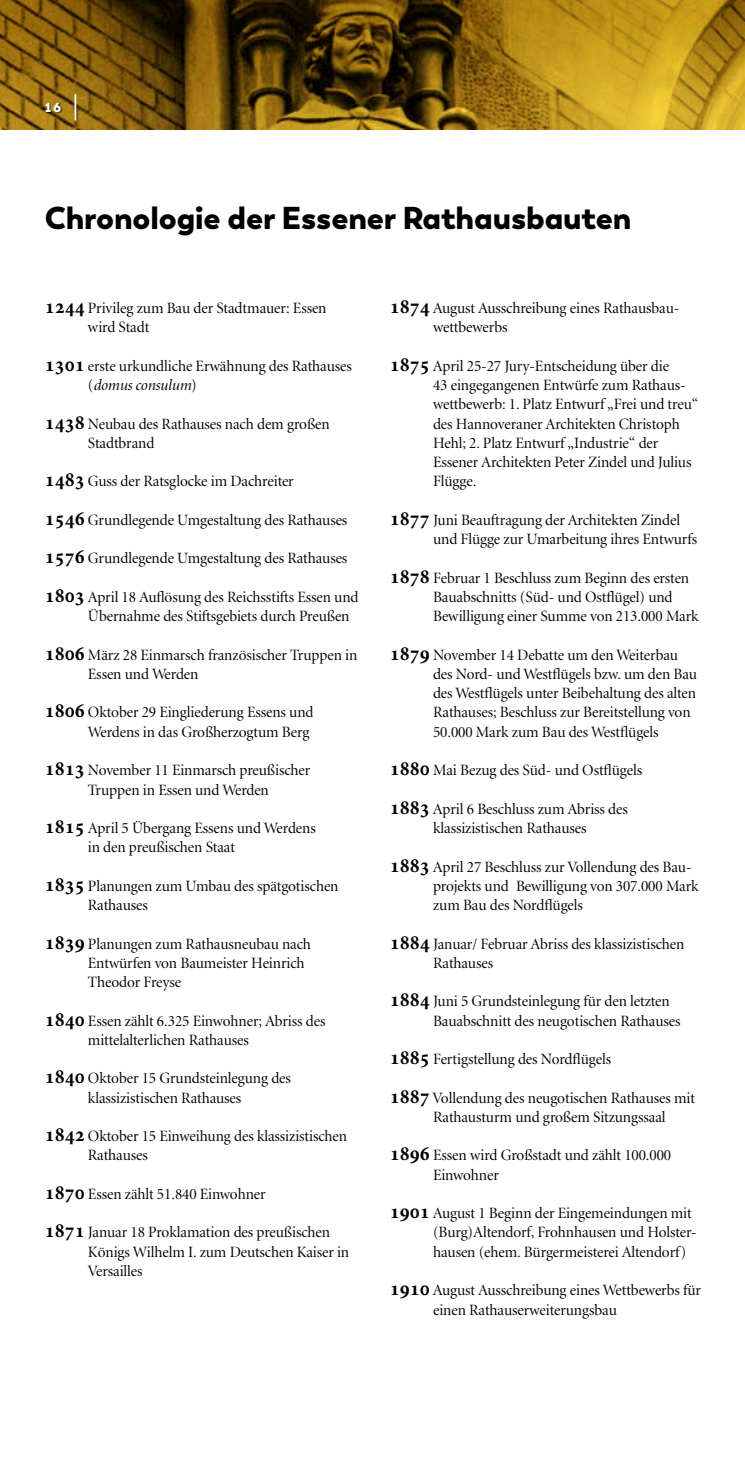
<style>
.page{position:relative;width:745px;height:1474px;background:#fff}
.page>*{position:absolute;margin:0;border:0;box-sizing:border-box;transform-origin:0 0}
.t1{font:900 31.5px "Trenda";letter-spacing:-.005em;color:#000}
.t2{font:15.75px/19.2px "Minion Display";letter-spacing:-.005em;color:#000}
.t3{font:14px "Archive";color:#fff}
.s1{font-family:"Minion Pro";font-weight:700;font-stretch:condensed;font-size:21px}
.s2{font-style:italic}
</style>
<div class="page">
<svg style="left:0;top:0;width:744px;height:129px;background:#826010"></svg>
<div style="left:44px;top:102px;width:19px;height:12px;background:#000;opacity:.75"></div>
<hr style="left:74px;top:94px;width:2px;height:27px;background:#fff">
<p class="t3" style="left:45px;top:99px;width:18px">16</p>
<h1 class="t1" style="left:45px;top:198px;width:588px">Chronologie der Essener Rathausbauten</h1>
<p class="t2" style="left:88px;top:299px;width:240px;text-indent:-43px"><span class="s1">1244</span> Privileg zum Bau der Stadtmauer: Essen wird Stadt</p>
<p class="t2" style="left:88px;top:357px;width:265px;text-indent:-43px"><span class="s1">1301</span> erste urkundliche Erwähnung des Rathauses (<span class="s2">domus consulum</span>)</p>
<p class="t2" style="left:88px;top:414px;width:243px;text-indent:-43px"><span class="s1">1438</span> Neubau des Rathauses nach dem großen<br>Stadtbrand</p>
<p class="t2" style="left:45px;top:472px;width:250px"><span class="s1">1483</span> Guss der Ratsglocke im Dachreiter</p>
<p class="t2" style="left:45px;top:511px;width:304px"><span class="s1">1546</span> Grundlegende Umgestaltung des Rathauses</p>
<p class="t2" style="left:45px;top:549px;width:304px"><span class="s1">1576</span> Grundlegende Umgestaltung des Rathauses</p>
<p class="t2" style="left:88px;top:588px;width:272px;text-indent:-43px"><span class="s1">1803</span> April 18 Auflösung des Reichsstifts Essen und<br>Übernahme des Stiftsgebiets durch Preußen</p>
<p class="t2" style="left:88px;top:645px;width:271px;text-indent:-43px"><span class="s1">1806</span> März 28 Einmarsch französischer Truppen in<br>Essen und Werden</p>
<p class="t2" style="left:45px;top:703px;width:270px;text-align:right"><span class="s1">1806</span> Oktober 29 Eingliederung Essens und<br>Werdens in das Großherzogtum Berg</p>
<p class="t2" style="left:45px;top:761px;width:267px;text-align:center"><span class="s1">1813</span> November 11 Einmarsch preußischer<br>Truppen in Essen und Werden</p>
<p class="t2" style="left:88px;top:819px;width:229px;text-indent:-43px"><span class="s1">1815</span> April 5 Übergang Essens und Werdens in den preußischen Staat</p>
<p class="t2" style="left:88px;top:876px;width:252px;text-indent:-43px"><span class="s1">1835</span> Planungen zum Umbau des spätgotischen<br>Rathauses</p>
<p class="t2" style="left:88px;top:934px;width:224px;text-indent:-43px"><span class="s1">1839</span> Planungen zum Rathausneubau nach<br>Entwürfen von Baumeister Heinrich<br>Theodor Freyse</p>
<p class="t2" style="left:88px;top:1011px;width:239px;text-indent:-43px"><span class="s1">1840</span> Essen zählt 6.325 Einwohner; Abriss des mittelalterlichen Rathauses</p>
<p class="t2" style="left:45px;top:1069px;width:248px;text-align:center"><span class="s1">1840</span> Oktober 15 Grundsteinlegung des klassizistischen Rathauses</p>
<p class="t2" style="left:88px;top:1127px;width:260px;text-indent:-43px"><span class="s1">1842</span> Oktober 15 Einweihung des klassizistischen<br>Rathauses</p>
<p class="t2" style="left:45px;top:1184px;width:222px"><span class="s1">1870</span> Essen zählt 51.840 Einwohner</p>
<p class="t2" style="left:88px;top:1223px;width:263px;text-indent:-43px"><span class="s1">1871</span> Januar 18 Proklamation des preußischen<br>Königs Wilhelm I. zum Deutschen Kaiser in<br>Versailles</p>
<p class="t2" style="left:433px;top:299px;width:246px;text-indent:-43px"><span class="s1">1874</span> August Ausschreibung eines Rathausbau&shy;wettbewerbs</p>
<p class="t2" style="left:433px;top:357px;width:266px;text-indent:-43px"><span class="s1">1875</span> April 25-27 Jury-Entscheidung über die<br>43 eingegangenen Entwürfe zum Rathaus&shy;wettbewerb: 1. Platz Entwurf „Frei und treu“ des Hannoveraner Architekten Christoph Hehl; 2. Platz Entwurf „Industrie“ der Essener Architekten Peter Zindel und Julius Flügge.</p>
<p class="t2" style="left:433px;top:511px;width:265px;text-indent:-43px"><span class="s1">1877</span> Juni Beauftragung der Architekten Zindel und Flügge zur Umarbeitung ihres Entwurfs</p>
<p class="t2" style="left:433px;top:568px;width:267px;text-indent:-43px"><span class="s1">1878</span> Februar 1 Beschluss zum Beginn des ersten<br>Bauabschnitts (Süd- und Ostflügel) und<br>Bewilligung einer Summe von 213.000 Mark</p>
<p class="t2" style="left:433px;top:645px;width:265px;text-indent:-43px"><span class="s1">1879</span> November 14 Debatte um den Weiterbau des Nord- und Westflügels bzw. um den Bau des Westflügels unter Beibehaltung des alten Rathauses; Beschluss zur Bereitstellung von 50.000 Mark zum Bau des Westflügels</p>
<p class="t2" style="left:389px;top:761px;width:253px"><span class="s1">1880</span> Mai Bezug des Süd- und Ostflügels</p>
<p class="t2" style="left:389px;top:799px;width:239px;text-align:center"><span class="s1">1883</span> April 6 Beschluss zum Abriss des klassizistischen Rathauses</p>
<p class="t2" style="left:433px;top:857px;width:267px;text-indent:-43px"><span class="s1">1883</span> April 27 Beschluss zur Vollendung des Bau&shy;projekts und Bewilligung von 307.000 Mark zum Bau des Nordflügels</p>
<p class="t2" style="left:433px;top:934px;width:253px;text-indent:-43px"><span class="s1">1884</span> Januar/ Februar Abriss des klassizistischen<br>Rathauses</p>
<p class="t2" style="left:433px;top:992px;width:249px;text-indent:-43px"><span class="s1">1884</span> Juni 5 Grundsteinlegung für den letzten<br>Bauabschnitt des neugotischen Rathauses</p>
<p class="t2" style="left:389px;top:1050px;width:222px"><span class="s1">1885</span> Fertigstellung des Nordflügels</p>
<p class="t2" style="left:433px;top:1088px;width:263px;text-indent:-43px"><span class="s1">1887</span> Vollendung des neugotischen Rathauses mit<br>Rathausturm und großem Sitzungssaal</p>
<p class="t2" style="left:433px;top:1146px;width:239px;text-indent:-43px"><span class="s1">1896</span> Essen wird Großstadt und zählt 100.000<br>Einwohner</p>
<p class="t2" style="left:433px;top:1204px;width:265px;text-indent:-43px"><span class="s1">1901</span> August 1 Beginn der Eingemeindungen mit (Burg)Altendorf, Frohnhausen und Holster&shy;hausen (ehem. Bürgermeisterei Altendorf)</p>
<p class="t2" style="left:433px;top:1281px;width:269px;text-indent:-43px"><span class="s1">1910</span> August Ausschreibung eines Wettbewerbs für einen Rathauserweiterungsbau</p>
</div>
